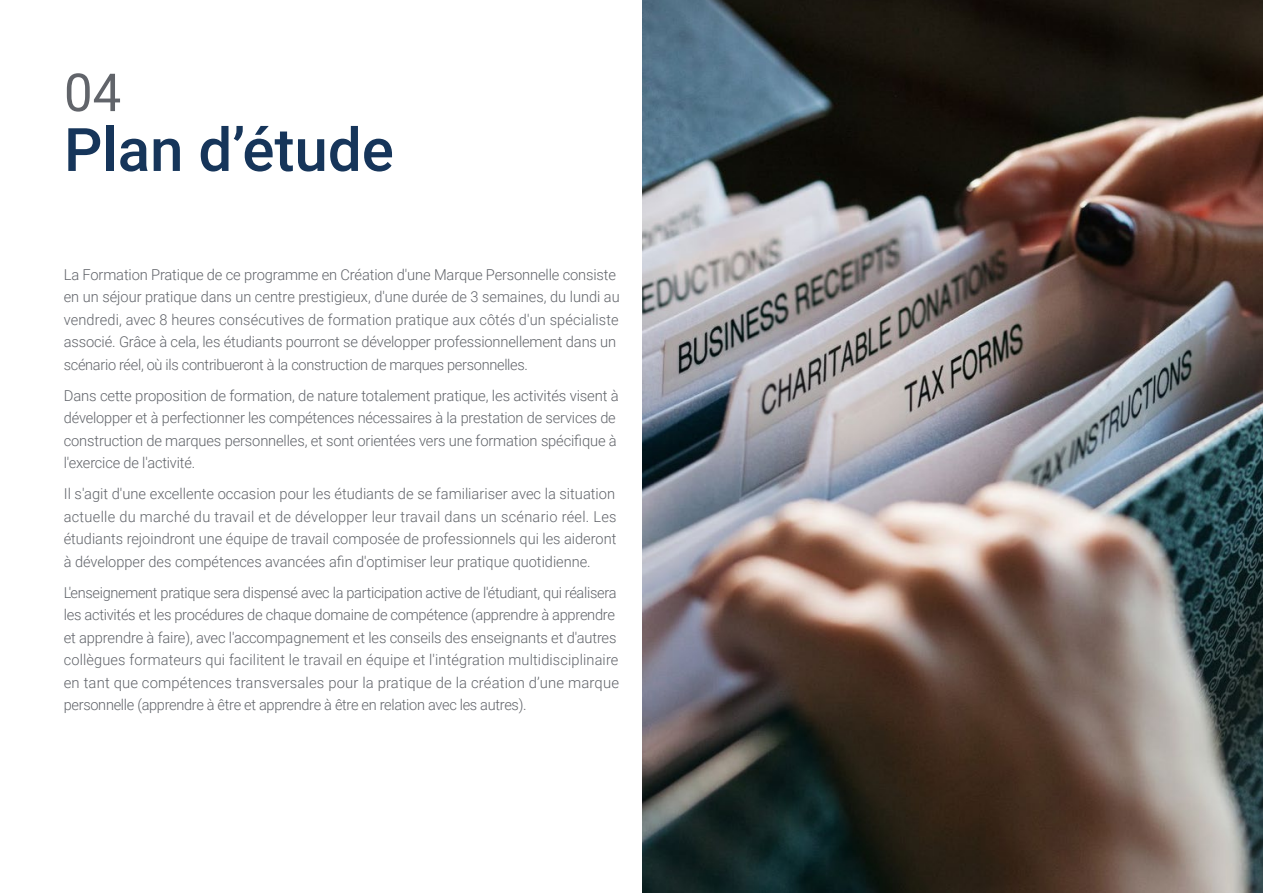
<style>
.page{position:relative;width:1263px;height:893px;background:#fff}
.page>*{position:absolute;margin:0;border:0;box-sizing:border-box;transform-origin:0 0}
.t1{font:500 60px "Roboto";color:#16355a}
.t2{font:52.5px "Roboto";color:#61646a}
.t3{font:300 15px/22.5px "Roboto";letter-spacing:-.01em;color:#61646a}
</style>
<div class="page">
<img style="left:642px;top:0;width:621px;height:893px">
<h2 class="t2" style="left:64px;top:56px;width:59px">04</h2>
<h1 class="t1" style="left:64px;top:108px;width:331px">Plan d’étude</h1>
<p class="t3" style="left:64px;top:262px;width:557px">La Formation Pratique de ce programme en Création d'une Marque Personnelle consiste en un séjour pratique dans un centre prestigieux, d'une durée de 3 semaines, du lundi au vendredi, avec 8 heures consécutives de formation pratique aux côtés d'un spécialiste associé. Grâce à cela, les étudiants pourront se développer professionnellement dans un scénario réel, où ils contribueront à la construction de marques personnelles.</p>
<p class="t3" style="left:64px;top:383px;width:557px">Dans cette proposition de formation, de nature totalement pratique, les activités visent à développer et à perfectionner les compétences nécessaires à la prestation de services de construction de marques personnelles, et sont orientées vers une formation spécifique à l'exercice de l'activité.</p>
<p class="t3" style="left:64px;top:482px;width:554px;text-align:justify">Il s'agit d'une excellente occasion pour les étudiants de se familiariser avec la situation actuelle du marché du travail et de développer leur travail dans un scénario réel. Les étudiants rejoindront une équipe de travail composée de professionnels qui les aideront à développer des compétences avancées afin d'optimiser leur pratique quotidienne.</p>
<p class="t3" style="left:64px;top:580px;width:557px">L'enseignement pratique sera dispensé avec la participation active de l'étudiant, qui réalisera les activités et les procédures de chaque domaine de compétence (apprendre à apprendre et apprendre à faire), avec l'accompagnement et les conseils des enseignants et d'autres collègues formateurs qui facilitent le travail en équipe et l'intégration multidisciplinaire en tant que compétences transversales pour la pratique de la création d’une marque personnelle (apprendre à être et apprendre à être en relation avec les autres).</p>
</div>
